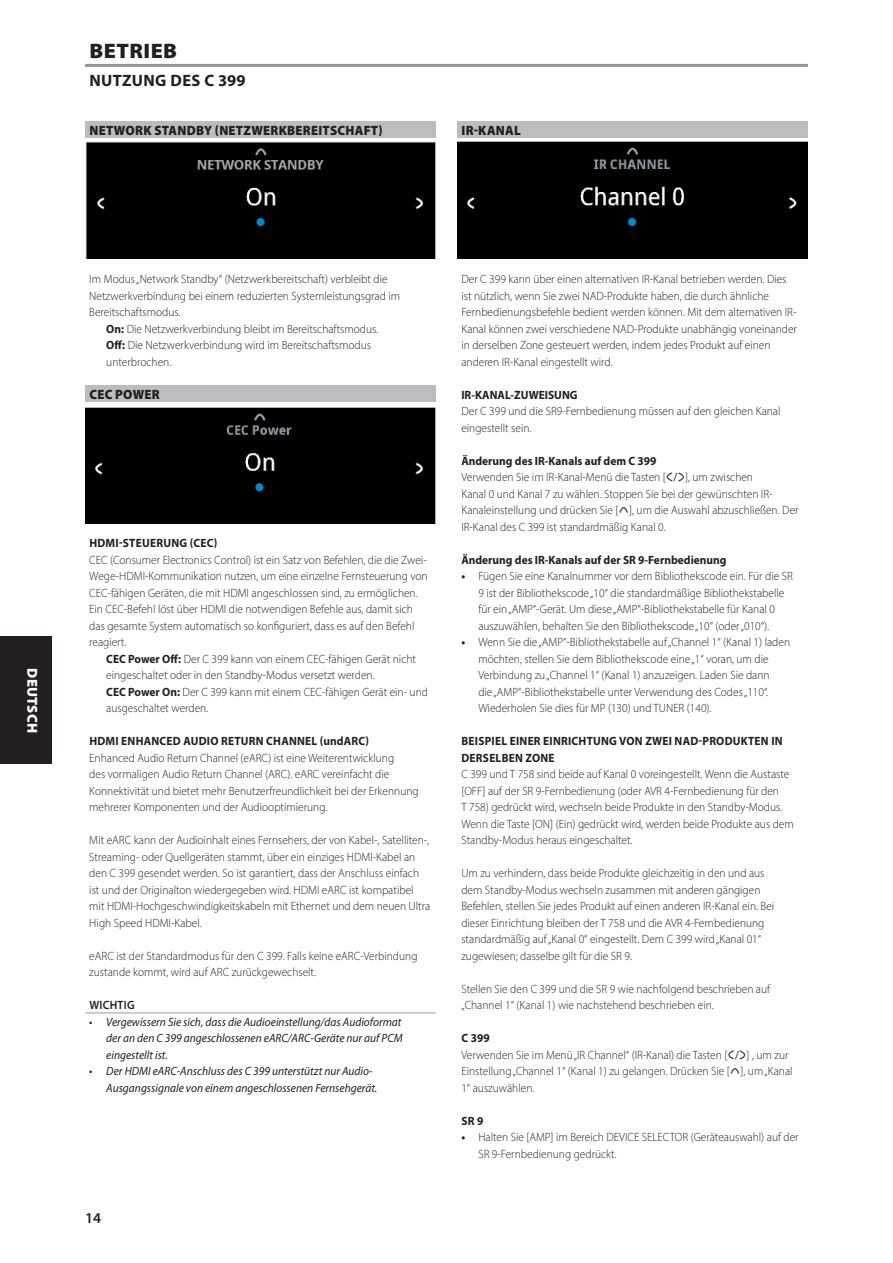
<style>
.page{position:relative;width:893px;height:1263px;background:#fff}
.page>*{position:absolute;margin:0;border:0;box-sizing:border-box;transform-origin:0 0}
.Body_copy_-_header{font:900 21px "Myriad Pro";letter-spacing:.02em;color:#231f20;scale:1.05 1}
.Body_copy_-_header-2{font:700 16.5px "Myriad Pro";letter-spacing:.02em;color:#231f20}
.Misc_-_page_number{font:600 15px "Myriad Pro";color:#231f20}
.t1{font:900 14.4px "Myriad Pro";letter-spacing:.02em;color:#fff}
.Body_copy_-_sub-sect{font:900 13.5px "Myriad Pro";letter-spacing:.02em;color:#231f20;scale:.95 1}
.Body_copy_-_normal{font:300 12px/16.5px "Myriad Pro";color:#231f20;scale:.95 1}
.Body_copy_-_indent_1{font:300 12px/16.5px "Myriad Pro";color:#231f20;scale:.95 1}
.Body_copy_-_note{font:italic 12px/16.5px "Myriad Pro";color:#231f20;text-align:justify;scale:.95 1}
.Body_copy_-_sub-sect-2{font:700 12px/16.5px "Myriad Pro";letter-spacing:.02em;color:#231f20;scale:.95 1}
.Body_copy_-_normal-2{font:700 12px "Myriad Pro";color:#231f20;scale:.95 1}
.Body_copy_-_note_hea{font:600 12px "Myriad Pro";letter-spacing:.02em;color:#231f20;scale:.95 1}
.s1{font-weight:700}
</style>
<div class="page">
<div style="left:0;top:637px;width:51px;height:127px;background:#231f20"></div>
<div style="left:85px;top:121px;width:351px;height:17px;background:#bcbdc0"></div>
<div style="left:85px;top:385px;width:351px;height:17px;background:#bcbdc0"></div>
<hr style="left:85px;top:1012px;width:351px;height:2px;background:#bcbdc0">
<div style="left:457px;top:121px;width:351px;height:17px;background:#bcbdc0"></div>
<hr style="left:85px;top:64px;width:723px;height:3px;background:#939598">
<img style="left:85px;top:141px;width:350px;height:117px">
<div style="left:457px;top:141px;width:351px;height:117px;background:#000"></div>
<div style="left:85px;top:407px;width:350px;height:117px;background:#000"></div>
<p class="Body_copy_-_header" style="left:90px;top:37px;width:85px">BETRIEB</p>
<p class="Body_copy_-_header-2" style="left:89px;top:70px;width:158px">NUTZUNG DES C 399</p>
<p class="Body_copy_-_sub-sect" style="left:89px;top:121px;width:310px">NETWORK STANDBY (NETZWERKBEREITSCHAFT)</p>
<p class="Body_copy_-_sub-sect" style="left:461px;top:121px;width:64px">IR-KANAL</p>
<p class="t1" style="left:42px;top:668px;width:66px;rotate:90deg">DEUTSCH</p>
<p class="Body_copy_-_normal" style="left:89px;top:271px;width:329px">Im Modus „Network Standby“ (Netzwerkbereitschaft) verbleibt die<br>Netzwerkverbindung bei einem reduzierten Systemleistungsgrad im<br>Bereitschaftsmodus.</p>
<p class="Body_copy_-_indent_1" style="left:106px;top:320px;width:288px"><span class="s1">On:</span> Die Netzwerkverbindung bleibt im Bereitschaftsmodus.</p>
<p class="Body_copy_-_indent_1" style="left:106px;top:337px;width:280px"><span class="s1">Off:</span> Die Netzwerkverbindung wird im Bereitschaftsmodus unterbrochen.</p>
<p class="Body_copy_-_sub-sect" style="left:89px;top:385px;width:76px">CEC POWER</p>
<p class="Body_copy_-_sub-sect-2" style="left:89px;top:534px;width:136px">HDMI-STEUERUNG (CEC)</p>
<p class="Body_copy_-_normal" style="left:89px;top:551px;width:358px">CEC (Consumer Electronics Control) ist ein Satz von Befehlen, die die Zwei-Wege-HDMI-Kommunikation nutzen, um eine einzelne Fernsteuerung von CEC-fähigen Geräten, die mit HDMI angeschlossen sind, zu ermöglichen.<br>Ein CEC-Befehl löst über HDMI die notwendigen Befehle aus, damit sich das gesamte System automatisch so konfiguriert, dass es auf den Befehl reagiert.</p>
<p class="Body_copy_-_indent_1" style="left:106px;top:650px;width:328px"><span class="s1">CEC Power Off:</span> Der C 399 kann von einem CEC-fähigen Gerät nicht eingeschaltet oder in den Standby-Modus versetzt werden.</p>
<p class="Body_copy_-_indent_1" style="left:106px;top:683px;width:340px"><span class="s1">CEC Power On:</span> Der C 399 kann mit einem CEC-fähigen Gerät ein- und ausgeschaltet werden.</p>
<p class="Body_copy_-_sub-sect-2" style="left:89px;top:732px;width:296px">HDMI ENHANCED AUDIO RETURN CHANNEL (undARC)</p>
<p class="Body_copy_-_normal" style="left:89px;top:749px;width:348px">Enhanced Audio Return Channel (eARC) ist eine Weiterentwicklung<br>des vormaligen Audio Return Channel (ARC). eARC vereinfacht die Konnektivität und bietet mehr Benutzerfreundlichkeit bei der Erkennung mehrerer Komponenten und der Audiooptimierung.</p>
<p class="Body_copy_-_normal" style="left:89px;top:832px;width:360px">Mit eARC kann der Audioinhalt eines Fernsehers, der von Kabel-, Satelliten-, Streaming- oder Quellgeräten stammt, über ein einziges HDMI-Kabel an den C 399 gesendet werden. So ist garantiert, dass der Anschluss einfach ist und der Originalton wiedergegeben wird. HDMI eARC ist kompatibel mit HDMI-Hochgeschwindigkeitskabeln mit Ethernet und dem neuen Ultra High Speed HDMI-Kabel.</p>
<p class="Body_copy_-_normal" style="left:89px;top:947px;width:347px">eARC ist der Standardmodus für den C 399. Falls keine eARC-Verbindung zustande kommt, wird auf ARC zurückgewechselt.</p>
<p class="Body_copy_-_note_hea" style="left:89px;top:997px;width:49px">WICHTIG</p>
<p class="Body_copy_-_note" style="left:106px;top:1013px;width:313px;text-indent:-17px">• Vergewissern Sie sich, dass die Audioeinstellung/das Audioformat der an den C 399 angeschlossenen eARC/ARC-Geräte nur auf PCM eingestellt ist.</p>
<p class="Body_copy_-_note" style="left:106px;top:1063px;width:287px;text-indent:-17px">• Der HDMI eARC-Anschluss des C 399 unterstützt nur Audio-<br>Ausgangssignale von einem angeschlossenen Fernsehgerät.</p>
<p class="Misc_-_page_number" style="left:85px;top:1208px;width:18px">14</p>
<p class="Body_copy_-_normal" style="left:461px;top:271px;width:355px">Der C 399 kann über einen alternativen IR-Kanal betrieben werden. Dies ist nützlich, wenn Sie zwei NAD-Produkte haben, die durch ähnliche Fernbedienungsbefehle bedient werden können. Mit dem alternativen IR-Kanal können zwei verschiedene NAD-Produkte unabhängig voneinander in derselben Zone gesteuert werden, indem jedes Produkt auf einen anderen IR-Kanal eingestellt wird.</p>
<p class="Body_copy_-_normal-2" style="left:461px;top:387px;width:124px">IR-KANAL-ZUWEISUNG</p>
<p class="Body_copy_-_normal" style="left:461px;top:403px;width:337px">Der C 399 und die SR9-Fernbedienung müssen auf den gleichen Kanal eingestellt sein.</p>
<p class="Body_copy_-_normal-2" style="left:461px;top:453px;width:207px">Änderung des IR-Kanals auf dem C 399</p>
<p class="Body_copy_-_normal" style="left:461px;top:469px;width:356px">Verwenden Sie im IR-Kanal-Menü die Tasten [ ▲], um zwischen<br>Kanal 0 und Kanal 7 zu wählen. Stoppen Sie bei der gewünschten IR-Kanaleinstellung und drücken Sie [ ], um die Auswahl abzuschließen. Der IR-Kanal des C 399 ist standardmäßig Kanal 0.</p>
<p class="Body_copy_-_normal-2" style="left:461px;top:552px;width:281px">Änderung des IR-Kanals auf der SR 9-Fernbedienung</p>
<p class="Body_copy_-_indent_1" style="left:478px;top:568px;width:332px;text-indent:-17px"><span class="s1">•</span> Fügen Sie eine Kanalnummer vor dem Bibliothekscode ein. Für die SR 9 ist der Bibliothekscode „10“ die standardmäßige Bibliothekstabelle für ein „AMP“-Gerät. Um diese „AMP“-Bibliothekstabelle für Kanal 0 auszuwählen, behalten Sie den Bibliothekscode „10“ (oder „010“).</p>
<p class="Body_copy_-_indent_1" style="left:478px;top:634px;width:330px;text-indent:-17px"><span class="s1">•</span> Wenn Sie die „AMP“-Bibliothekstabelle auf „Channel 1“ (Kanal 1) laden möchten, stellen Sie dem Bibliothekscode eine „1“ voran, um die Verbindung zu „Channel 1“ (Kanal 1) anzuzeigen. Laden Sie dann<br>die „AMP“-Bibliothekstabelle unter Verwendung des Codes „110“.<br>Wiederholen Sie dies für MP (130) und TUNER (140).</p>
<p class="Body_copy_-_sub-sect-2" style="left:461px;top:732px;width:340px">BEISPIEL EINER EINRICHTUNG VON ZWEI NAD-PRODUKTEN IN<br>DERSELBEN ZONE</p>
<p class="Body_copy_-_normal" style="left:461px;top:766px;width:351px">C 399 und T 758 sind beide auf Kanal 0 voreingestellt. Wenn die Austaste [OFF] auf der SR 9-Fernbedienung (oder AVR 4-Fernbedienung für den<br>T 758) gedrückt wird, wechseln beide Produkte in den Standby-Modus.<br>Wenn die Taste [ON] (Ein) gedrückt wird, werden beide Produkte aus dem Standby-Modus heraus eingeschaltet.</p>
<p class="Body_copy_-_normal" style="left:461px;top:865px;width:331px">Um zu verhindern, dass beide Produkte gleichzeitig in den und aus dem Standby-Modus wechseln zusammen mit anderen gängigen Befehlen, stellen Sie jedes Produkt auf einen anderen IR-Kanal ein. Bei dieser Einrichtung bleiben der T 758 und die AVR 4-Fernbedienung standardmäßig auf „Kanal 0“ eingestellt. Dem C 399 wird „Kanal 01“ zugewiesen; dasselbe gilt für die SR 9.</p>
<p class="Body_copy_-_normal" style="left:461px;top:980px;width:327px">Stellen Sie den C 399 und die SR 9 wie nachfolgend beschrieben auf „Channel 1“ (Kanal 1) wie nachstehend beschrieben ein.</p>
<p class="Body_copy_-_sub-sect-2" style="left:461px;top:1029px;width:31px">C 399</p>
<p class="Body_copy_-_normal" style="left:461px;top:1046px;width:350px">Verwenden Sie im Menü „IR Channel“ (IR-Kanal) die Tasten [ ▲] , um zur<br>Einstellung „Channel 1“ (Kanal 1) zu gelangen. Drücken Sie [ ], um „Kanal<br>1“ auszuwählen.</p>
<p class="Body_copy_-_sub-sect-2" style="left:461px;top:1112px;width:25px">SR 9</p>
<p class="Body_copy_-_indent_1" style="left:478px;top:1129px;width:339px;text-indent:-17px"><span class="s1">•</span> Halten Sie [AMP] im Bereich DEVICE SELECTOR (Geräteauswahl) auf der<br>SR 9-Fernbedienung gedrückt.</p>
</div>
